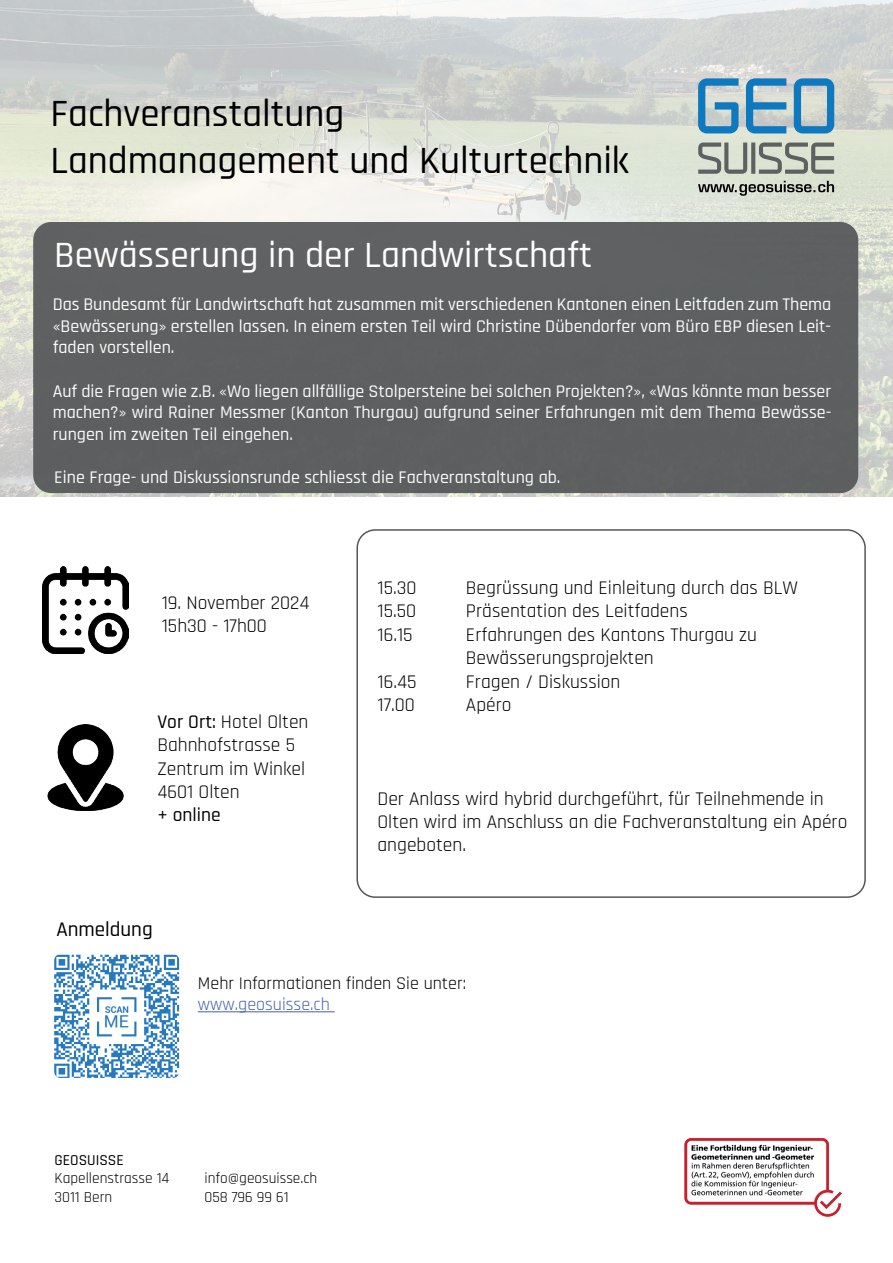
<style>
.page{position:relative;width:893px;height:1263px;background:#fff}
.page>*{position:absolute;margin:0;border:0;box-sizing:border-box;transform-origin:0 0}
.t1{font:500 39px/46.8px "Rajdhani";color:#000001}
.t2{font:500 37.5px "Rajdhani";color:#fff}
.t3{font:500 21px "Rajdhani";color:#000001}
.t4{font:19.5px/23.4px "Rajdhani";color:#000001}
.t5{font:500 19.5px "Rajdhani";color:#000001}
.t6{font:500 18px/21.6px "Rajdhani";color:#fff;text-align:justify}
.t7{font:18px "Rajdhani";color:#000001}
.t8{font:18px "Rajdhani";color:#4261ad}
.t9{font:15.3px/18.5px "Rajdhani";color:#000001}
.t10{font:500 15.3px "Rajdhani";color:#000001}
.s1{font-weight:500}
</style>
<div class="page">
<div style="left:356px;top:529px;width:510px;height:369px;border:2px solid #535557;border-radius:18px"></div>
<img style="left:0;top:0;width:892px;height:496px">
<div style="left:33px;top:222px;width:825px;height:271px;background:#5d6061;border-radius:18px"></div>
<svg style="left:698px;top:181px;width:136px;height:15px;background:#9da398"></svg>
<svg style="left:698px;top:78px;width:136px;height:55px;background:#7dadc8"></svg>
<svg style="left:698px;top:143px;width:136px;height:31px;background:#a8aea4"></svg>
<img style="left:47px;top:724px;width:77px;height:86px">
<img style="left:42px;top:567px;width:87px;height:86px">
<img style="left:684px;top:1138px;width:158px;height:78px">
<img style="left:54px;top:954px;width:125px;height:124px">
<hr style="left:198px;top:1011px;width:137px;height:1px;background:#4261ad">
<h1 class="t1" style="left:50px;top:91px;width:580px">Fachveranstaltung<br>Landmanagement und Kulturtechnik</h1>
<h2 class="t2" style="left:54px;top:233px;width:539px">Bewässerung in der Landwirtschaft</h2>
<p class="t6" style="left:53px;top:294px;width:780px">Das Bundesamt für Landwirtschaft hat zusammen mit verschiedenen Kantonen einen Leitfaden zum Thema «Bewässerung» erstellen lassen. In einem ersten Teil wird Christine Dübendorfer vom Büro EBP diesen Leit&shy;faden vorstellen.</p>
<p class="t6" style="left:53px;top:381px;width:780px">Auf die Fragen wie z.B. «Wo liegen allfällige Stolpersteine bei solchen Projekten?», «Was könnte man besser machen?» wird Rainer Messmer (Kanton Thurgau) aufgrund seiner Erfahrungen mit dem Thema Bewässe&shy;rungen im zweiten Teil eingehen.</p>
<p class="t6" style="left:54px;top:467px;width:508px">Eine Frage- und Diskussionsrunde schliesst die Fachveranstaltung ab.</p>
<p class="t4" style="left:162px;top:591px;width:150px">19. November 2024<br>15h30 - 17h00</p>
<p class="t4" style="left:157px;top:710px;width:153px"><span class="s1">Vor Ort:</span> Hotel Olten<br>Bahnhofstrasse 5<br>Zentrum im Winkel<br>4601 Olten</p>
<p class="t5" style="left:157px;top:804px;width:65px">+ online</p>
<p class="t3" style="left:56px;top:917px;width:98px">Anmeldung</p>
<p class="t4" style="left:377px;top:577px;width:40px">15.30</p>
<p class="t4" style="left:466px;top:577px;width:334px">Begrüssung und Einleitung durch das BLW</p>
<p class="t4" style="left:377px;top:600px;width:40px">15.50</p>
<p class="t4" style="left:466px;top:600px;width:223px">Präsentation des Leitfadens</p>
<p class="t4" style="left:377px;top:623px;width:37px">16.15</p>
<p class="t4" style="left:466px;top:623px;width:293px">Erfahrungen des Kantons Thurgau zu<br>Bewässerungsprojekten</p>
<p class="t4" style="left:377px;top:670px;width:41px">16.45</p>
<p class="t4" style="left:466px;top:670px;width:156px">Fragen / Diskussion</p>
<p class="t4" style="left:377px;top:694px;width:39px">17.00</p>
<p class="t4" style="left:466px;top:694px;width:47px">Apéro</p>
<p class="t4" style="left:377px;top:787px;width:471px">Der Anlass wird hybrid durchgeführt, für Teilnehmende in<br>Olten wird im Anschluss an die Fachveranstaltung ein Apéro angeboten.</p>
<p class="t7" style="left:198px;top:973px;width:270px">Mehr Informationen finden Sie unter:</p>
<p class="t8" style="left:198px;top:994px;width:133px">www.geosuisse.ch</p>
<p class="t10" style="left:55px;top:1151px;width:71px">GEOSUISSE</p>
<p class="t9" style="left:55px;top:1169px;width:116px">Kapellenstrasse 14<br>3011 Bern</p>
<p class="t9" style="left:204px;top:1169px;width:114px">info@geosuisse.ch<br>058 796 99 61</p>
</div>
